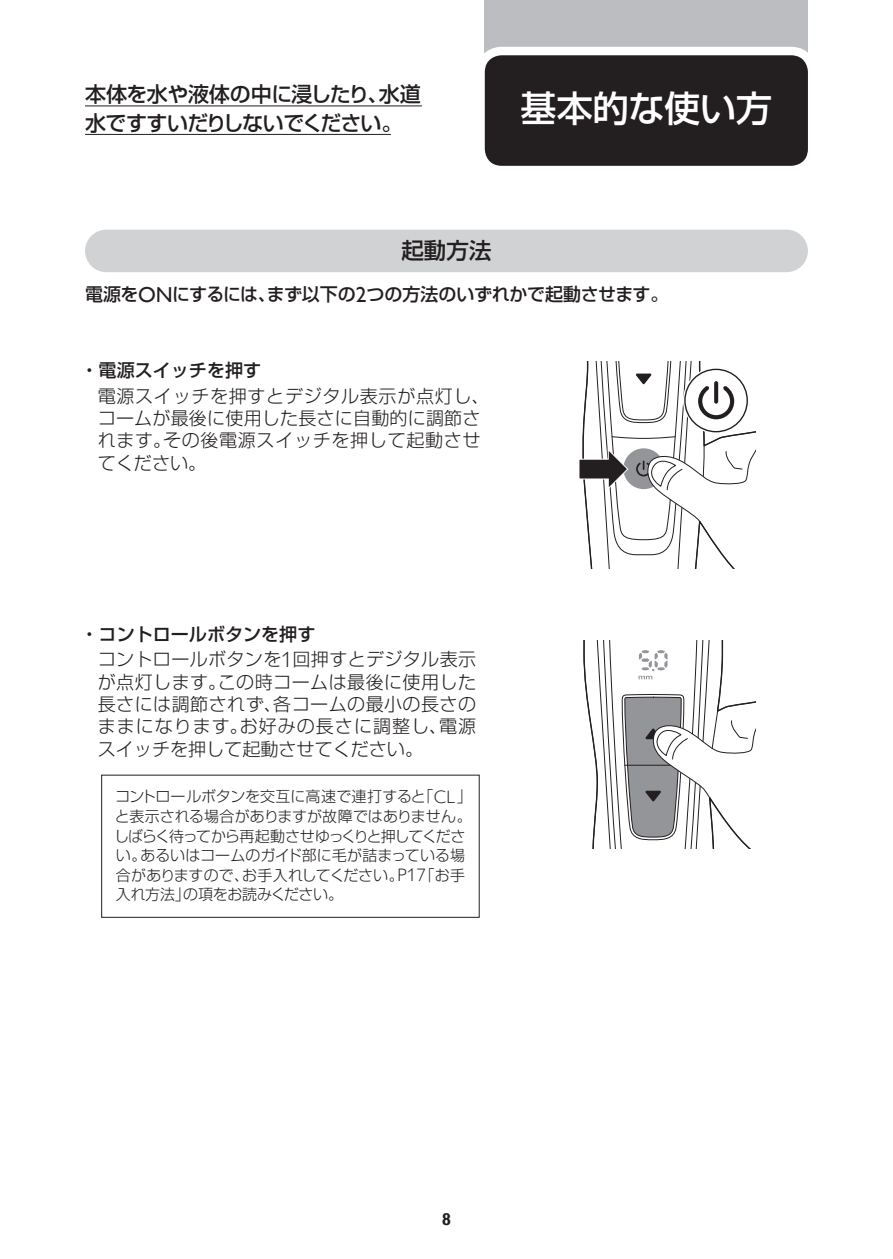
<style>
.page{position:relative;width:893px;height:1259px;background:#fff}
.page>*{position:absolute;margin:0;border:0;box-sizing:border-box;transform-origin:0 0}
.t1{font:500 36px "Shin Go Pro";color:#fff}
.t2{font:500 22.5px "Shin Go Pro";color:#231f20}
.t3{font:500 21px/28.5px "Shin Go Pro";letter-spacing:-.03em;color:#231f20}
.t4{font:300 18px/22.2px "Shin Go Pro";letter-spacing:.025em;color:#231f20}
.t5{font:500 18px "Shin Go Pro";letter-spacing:-.005em;color:#231f20}
.t6{font:700 17.1px "Gill Sans Alt One WGL";color:#231f20}
.t7{font:300 15px/19.5px "Shin Go Pro";letter-spacing:-.01em;color:#231f20}
.s1{font-family:"Gill Sans Alt One WGL";font-weight:400;font-size:21.6px}
.s2{font-weight:500}
.s3{font-family:"Gill Sans Alt One WGL Light";font-weight:400;font-size:21.6px}
.s4{font-family:"Gill Sans Alt One WGL Light";font-weight:400;font-size:18px}
</style>
<div class="page">
<svg style="left:583px;top:640px;width:173px;height:208px"></svg>
<div style="left:485px;top:0;width:323px;height:98px;background:#bcbdc0"></div>
<div style="left:480px;top:51px;width:332px;height:119px;background:#231f20;border-radius:21px"></div>
<div style="left:476px;top:47px;width:340px;height:127px;border:9px solid #fff;border-radius:21px"></div>
<hr style="left:85px;top:105px;width:337px;height:1px;background:#231f20">
<hr style="left:85px;top:134px;width:306px;height:1px;background:#231f20">
<svg style="left:579px;top:361px;width:177px;height:208px"></svg>
<div style="left:85px;top:230px;width:723px;height:42px;background:#d1d2d4;border-radius:21px"></div>
<div style="left:101px;top:775px;width:379px;height:143px;border:1px solid #231f20"></div>
<p class="t3" style="left:85px;top:77px;width:337px">本体を水や液体の中に浸したり、水道水ですすいだりしないでください。</p>
<h1 class="t1" style="left:521px;top:79px;width:253px">基本的な使い方</h1>
<p class="t2" style="left:401px;top:232px;width:91px">起動方法</p>
<p class="t5" style="left:85px;top:280px;width:585px">電源を<span class="s1">ON</span>にするには、まず以下の<span class="s1">2</span>つの方法のいずれかで起動させます。</p>
<p class="t5" style="left:81px;top:356px;width:182px">・電源スイッチを押す</p>
<p class="t4" style="left:98px;top:382px;width:393px">電源スイッチを押すとデジタル表示が点灯し、コームが最後に使用した長さに自動的に調節されます。その後電源スイッチを押して起動させてください。</p>
<p class="t4" style="left:98px;top:619px;width:380px;line-height:25.2px;text-indent:-17px"><span class="s2">・コントロールボタンを押す<br></span>コントロールボタンを<span class="s3">1</span>回押すとデジタル表示</p>
<p class="t4" style="left:98px;top:668px;width:380px;text-align:justify">が点灯します。この時コームは最後に使用した長さには調節されず、各コームの最小の長さのままになります。お好みの長さに調整し、電源スイッチを押して起動させてください。</p>
<p class="t7" style="left:114px;top:785px;width:359px">コントロールボタンを交互に高速で連打すると「<span class="s4">CL</span>」と表示される場合がありますが故障ではありません。しばらく待ってから再起動させゆっくりと押してください。あるいはコームのガイド部に毛が詰まっている場合がありますので、お手入れしてください。<span class="s4">P17</span>「お手入れ方法」の項をお読みください。</p>
<p class="t6" style="left:442px;top:1207px;width:11px">8</p>
</div>
